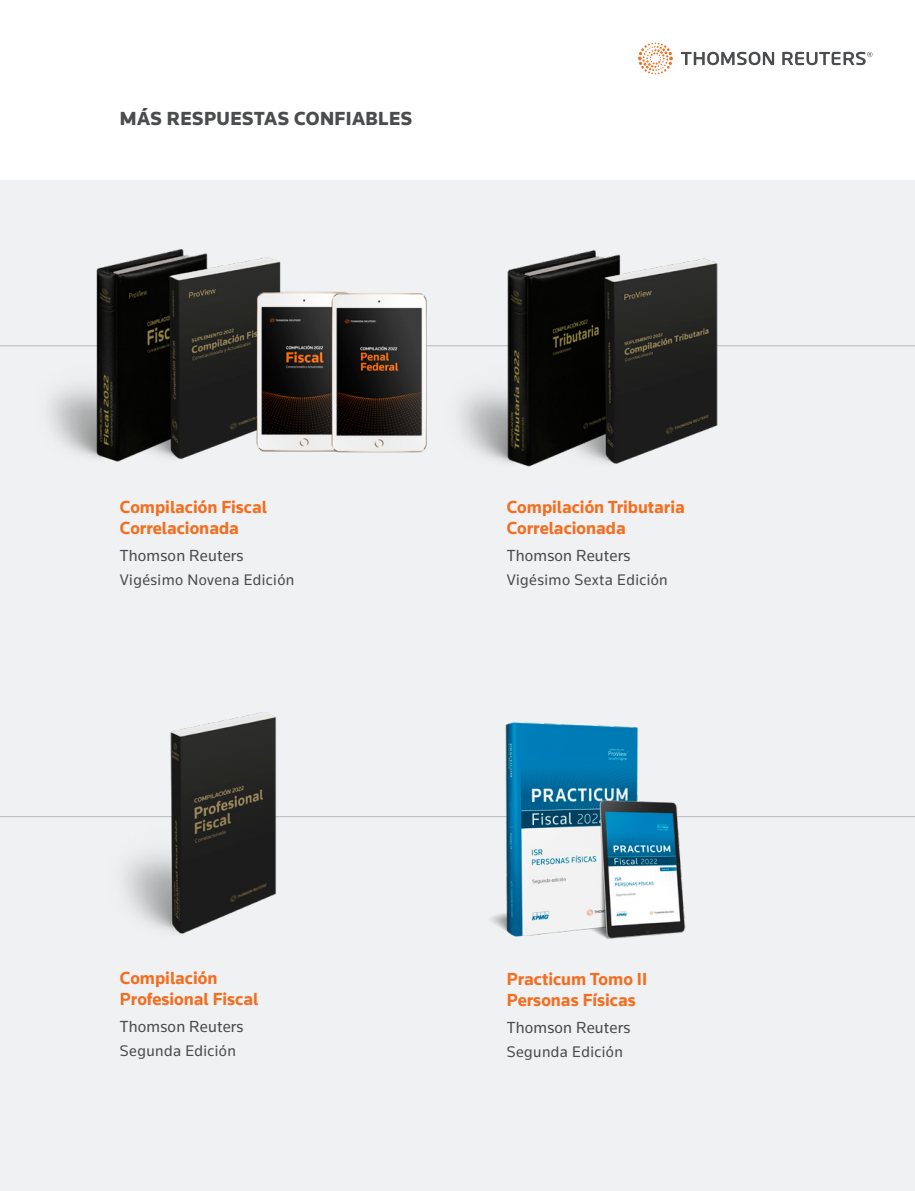
<style>
.page{position:relative;width:915px;height:1191px;background:#fff}
.page>*{position:absolute;margin:0;border:0;box-sizing:border-box;transform-origin:0 0}
.TR-Subtitulos{font:900 19.5px "Knowledge 2017";letter-spacing:.02em;color:#4b4c4d}
.TR-Titulo-Libros_rel{font:700 18px "Knowledge 2017";color:#f36e21}
.TR-Subtítulo-Titulos{font:16.5px "Knowledge 2017";letter-spacing:.01em;color:#4b4c4d}
.TR-Edición{font:15.75px "Knowledge 2017";letter-spacing:.025em;color:#4b4c4d}
</style>
<div class="page">
<svg style="left:680px;top:52px;width:192px;height:13px"></svg>
<svg style="left:638px;top:43px;width:34px;height:31px"></svg>
<div style="left:0;top:181px;width:914px;height:1010px;background:#f0f1f2"></div>
<hr style="left:0;top:345px;width:914px;height:1px;background:#b8b9bc">
<hr style="left:0;top:816px;width:914px;height:1px;background:#b8b9bc">
<img style="left:487px;top:722px;width:200px;height:217px">
<img style="left:34px;top:265px;width:75px;height:194px">
<img style="left:109px;top:249px;width:172px;height:213px">
<img style="left:217px;top:287px;width:74px;height:175px">
<img style="left:291px;top:291px;width:153px;height:162px">
<img style="left:107px;top:712px;width:257px;height:222px">
<img style="left:444px;top:261px;width:99px;height:206px">
<img style="left:543px;top:250px;width:237px;height:214px">
<p class="TR-Subtitulos" style="left:120px;top:107px;width:293px">MÁS RESPUESTAS CONFIABLES</p>
<p class="TR-Titulo-Libros_rel" style="left:120px;top:496px;width:148px">Compilación Fiscal</p>
<p class="TR-Titulo-Libros_rel" style="left:120px;top:517px;width:120px">Correlacionada</p>
<p class="TR-Subtítulo-Titulos" style="left:120px;top:545px;width:125px">Thomson Reuters</p>
<p class="TR-Edición" style="left:120px;top:570px;width:176px">Vigésimo Novena Edición</p>
<p class="TR-Titulo-Libros_rel" style="left:506px;top:496px;width:179px">Compilación Tributaria</p>
<p class="TR-Titulo-Libros_rel" style="left:506px;top:517px;width:120px">Correlacionada</p>
<p class="TR-Subtítulo-Titulos" style="left:506px;top:545px;width:125px">Thomson Reuters</p>
<p class="TR-Edición" style="left:506px;top:570px;width:162px">Vigésimo Sexta Edición</p>
<p class="TR-Titulo-Libros_rel" style="left:120px;top:967px;width:99px">Compilación</p>
<p class="TR-Titulo-Libros_rel" style="left:120px;top:988px;width:140px">Profesional Fiscal</p>
<p class="TR-Subtítulo-Titulos" style="left:120px;top:1016px;width:125px">Thomson Reuters</p>
<p class="TR-Edición" style="left:120px;top:1041px;width:117px">Segunda Edición</p>
<p class="TR-Titulo-Libros_rel" style="left:506px;top:967px;width:142px">Practicum Tomo II</p>
<p class="TR-Titulo-Libros_rel" style="left:506px;top:988px;width:130px">Personas Físicas</p>
<p class="TR-Subtítulo-Titulos" style="left:506px;top:1017px;width:125px">Thomson Reuters</p>
<p class="TR-Edición" style="left:506px;top:1041px;width:117px">Segunda Edición</p>
</div>
